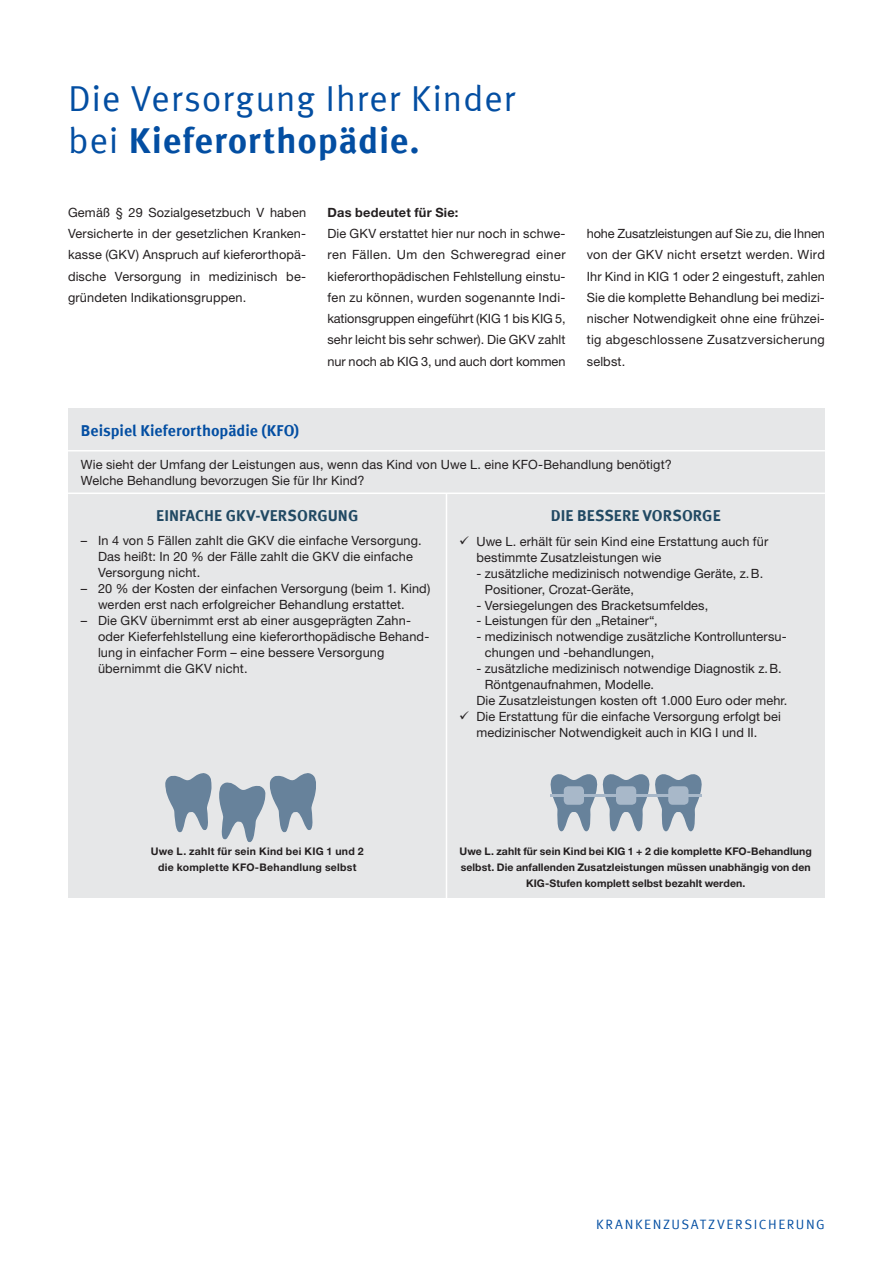
<style>
.page{position:relative;width:893px;height:1263px;background:#fff}
.page>*{position:absolute;margin:0;border:0;box-sizing:border-box;transform-origin:0 0}
.t1{font:36px "Meta Offc Pro Norm";letter-spacing:.02em;color:#034ea2}
.t2{font:700 36px "Meta Offc Pro";letter-spacing:.02em;color:#034ea2}
.t3{font:700 15.75px "Meta Offc Pro";letter-spacing:.005em;color:#214963}
.t4{font:700 15.75px "Meta Offc Pro";color:#034ea2}
.t5{font:13.5px "Meta Offc Pro Norm";letter-spacing:.115em;color:#034ea2}
.t6{font:12.75px/21.3px "Helvetica Neue LTW1 G";letter-spacing:.01em;color:#231f20}
.t7{font:700 12.75px "Helvetica Neue LTW1 G";letter-spacing:.02em;color:#231f20}
.t8{font:700 10.5px/15.9px "Helvetica Neue LTW1 G";letter-spacing:.01em;color:#231f20;text-align:center}
.s1{font-family:"Meta Offc Pro Norm";font-weight:400}
</style>
<div class="page">
<div style="left:68px;top:408px;width:757px;height:489px;background:#e6e7e8"></div>
<hr style="left:68px;top:450px;width:757px;height:1px;background:#fff">
<hr style="left:68px;top:492px;width:757px;height:2px;background:#fff">
<hr style="left:446px;top:493px;width:1px;height:447px;background:#fff">
<svg style="left:603px;top:774px;width:46px;height:57px"></svg>
<svg style="left:551px;top:774px;width:46px;height:57px"></svg>
<svg style="left:165px;top:773px;width:47px;height:59px"></svg>
<svg style="left:655px;top:774px;width:47px;height:57px"></svg>
<svg style="left:219px;top:773px;width:97px;height:69px"></svg>
<div style="left:616px;top:786px;width:20px;height:19px;background:#a8b8c9;border-radius:4px"></div>
<div style="left:668px;top:786px;width:20px;height:19px;background:#a8b8c9;border-radius:4px"></div>
<div style="left:564px;top:786px;width:20px;height:19px;background:#a8b8c9;border-radius:4px"></div>
<hr style="left:551px;top:794px;width:151px;height:3px;background:#a8b8c9">
<h1 class="t1" style="left:68px;top:71px;width:449px">DIE VERSORGUNG IHRER KINDER</h1>
<h1 class="t2" style="left:68px;top:112px;width:353px"><span class="s1">BEI</span> KIEFERORTHOPÄDIE.</h1>
<p class="t6" style="left:68px;top:202px;width:240px;text-align:justify">Gemäß § 29 Sozialgesetzbuch V haben Versicherte in der gesetzlichen Kranken&shy;kasse (GKV) Anspruch auf kieferorthopä&shy;dische Versorgung in medizinisch be&shy;gründeten Indikationsgruppen.</p>
<p class="t7" style="left:327px;top:204px;width:133px">Das bedeutet für Sie:</p>
<p class="t6" style="left:327px;top:223px;width:240px;text-align:justify">Die GKV erstattet hier nur noch in schwe&shy;ren Fällen. Um den Schweregrad einer kieferorthopädischen Fehlstellung einstu&shy;fen zu können, wurden sogenannte Indi&shy;kationsgruppen eingeführt (KIG 1 bis KIG 5, sehr leicht bis sehr schwer). Die GKV zahlt nur noch ab KIG 3, und auch dort kommen</p>
<p class="t6" style="left:587px;top:223px;width:240px;text-align:justify">hohe Zusatzleistungen auf Sie zu, die Ihnen von der GKV nicht ersetzt werden. Wird Ihr Kind in KIG 1 oder 2 eingestuft, zahlen Sie die komplette Behandlung bei medizi&shy;nischer Notwendigkeit ohne eine frühzei&shy;tig abgeschlossene Zusatzversicherung selbst.</p>
<p class="t4" style="left:81px;top:418px;width:220px">BEISPIEL KIEFERORTHOPÄDIE (KFO)</p>
<p class="t6" style="left:81px;top:456px;width:593px;line-height:15.9px">Wie sieht der Umfang der Leistungen aus, wenn das Kind von Uwe L. eine KFO-Behandlung benötigt?<br>Welche Behandlung bevorzugen Sie für Ihr Kind?</p>
<p class="t3" style="left:156px;top:503px;width:202px">EINFACHE GKV-VERSORGUNG</p>
<p class="t3" style="left:551px;top:503px;width:36px">DIE BESSE</p>
<p class="t3" style="left:622px;top:503px;width:90px">RE VORSORGE</p>
<p class="t6" style="left:98px;top:532px;width:325px;line-height:15.9px;text-indent:-17px">– In 4 von 5 Fällen zahlt die GKV die einfache Versorgung.<br>Das heißt: In 20 % der Fälle zahlt die GKV die einfache<br>Versorgung nicht.</p>
<p class="t6" style="left:98px;top:580px;width:334px;line-height:15.9px;text-indent:-17px">– 20 % der Kosten der einfachen Versorgung (beim 1. Kind) werden erst nach erfolgreicher Behandlung erstattet.</p>
<p class="t6" style="left:98px;top:612px;width:333px;line-height:15.9px;text-indent:-17px">– Die GKV übernimmt erst ab einer ausgeprägten Zahn&shy;oder Kieferfehlstellung eine kieferorthopädische Behand&shy;lung in einfacher Form – eine bessere Versorgung übernimmt die GKV nicht.</p>
<p class="t6" style="left:476px;top:533px;width:293px;line-height:15.9px;text-indent:-17px">✓ Uwe L. erhält für sein Kind eine Erstattung auch für bestimmte Zusatzleistungen wie</p>
<p class="t6" style="left:485px;top:565px;width:280px;line-height:15.9px;text-indent:-8px">- zusätzliche medizinisch notwendige Geräte, z.B.<br>Positioner, Crozat-Geräte,</p>
<p class="t6" style="left:459px;top:594px;width:251px">- Versiegelungen des Bracketsumfeldes,</p>
<p class="t6" style="left:459px;top:610px;width:200px">- Leistungen für den „Retainer“,</p>
<p class="t6" style="left:485px;top:629px;width:303px;line-height:15.9px;text-indent:-26px">- medizinisch notwendige zusätzliche Kontrolluntersu&shy;chungen und -behandlungen,</p>
<p class="t6" style="left:459px;top:658px;width:324px">- zusätzliche medizinisch notwendige Diagnostik z.B.</p>
<p class="t6" style="left:485px;top:674px;width:171px">Röntgenaufnahmen, Modelle.</p>
<p class="t6" style="left:476px;top:690px;width:312px">Die Zusatzleistungen kosten oft 1.000 Euro oder mehr.</p>
<p class="t6" style="left:459px;top:709px;width:323px;line-height:15.9px;text-align:center">✓ Die Erstattung für die einfache Versorgung erfolgt bei medizinischer Notwendigkeit auch in KIG I und II.</p>
<p class="t8" style="left:151px;top:843px;width:214px">Uwe L. zahlt für sein Kind bei KIG 1 und 2 die komplette KFO-Behandlung selbst</p>
<p class="t8" style="left:460px;top:843px;width:354px">Uwe L. zahlt für sein Kind bei KIG 1 + 2 die komplette KFO-Behandlung selbst. Die anfallenden Zusatzleistungen müssen unabhängig von den<br>KIG-Stufen komplett selbst bezahlt werden.</p>
<p class="t5" style="left:596px;top:1214px;width:230px">KRANKENZUSATZVERSICHERUNG</p>
</div>
